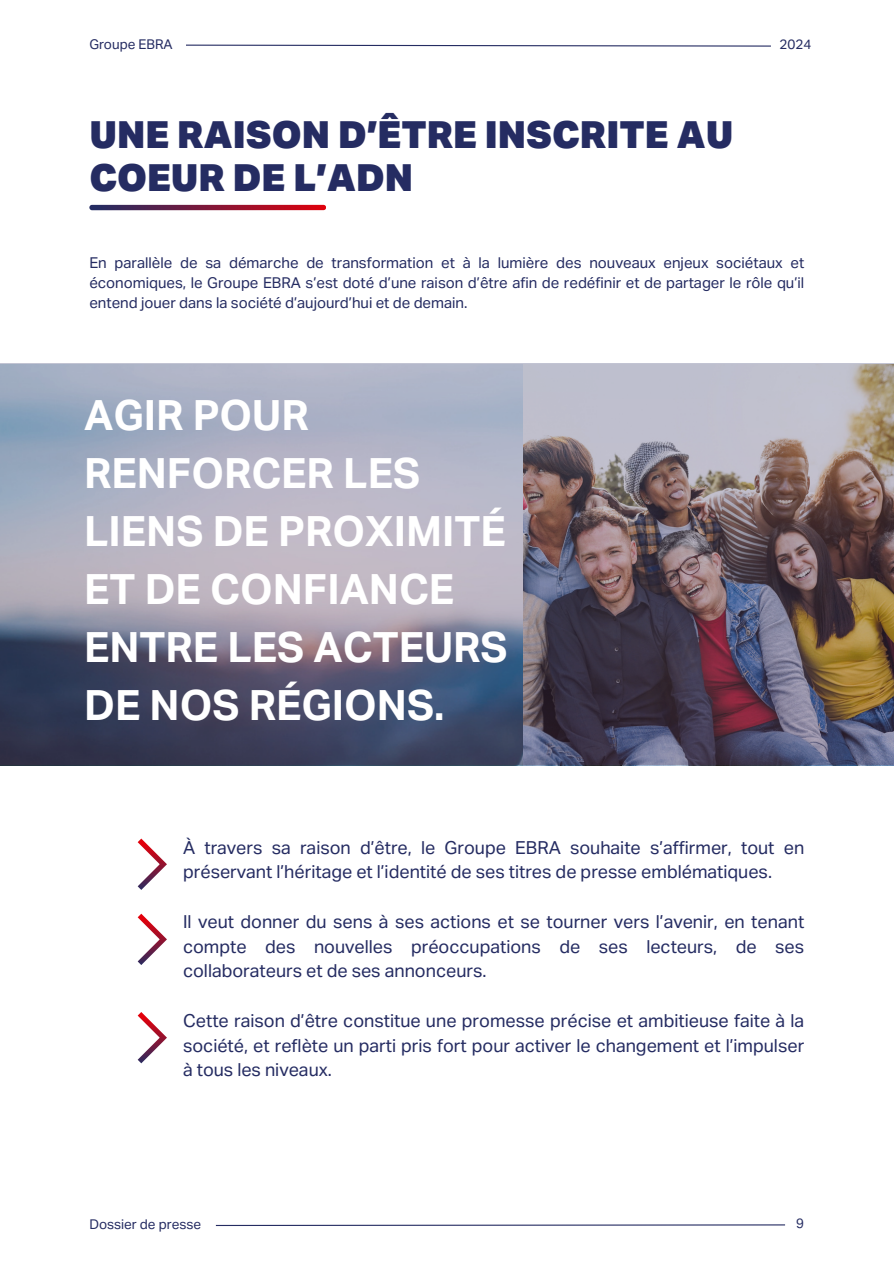
<style>
.page{position:relative;width:894px;height:1264px;background:#fff}
.page>*{position:absolute;margin:0;border:0;box-sizing:border-box;transform-origin:0 0}
.t1{font:700 41.85px/58.1px "Aktiv Grotesk";color:#fff}
.t2{font:900 37.5px/42.8px "Aktiv Grotesk";color:#252c62}
.t3{font:18px/24.8px "Aktiv Grotesk";color:#252c62;text-align:justify}
.t4{font:15px/20.2px "Aktiv Grotesk";color:#252c62;text-align:justify}
.t5{font:13.5px "Aktiv Grotesk";color:#252c62}
</style>
<div class="page">
<svg style="left:89px;top:205px;width:237px;height:5px"></svg>
<svg style="left:138px;top:838px;width:29px;height:52px"></svg>
<svg style="left:138px;top:913px;width:29px;height:52px"></svg>
<svg style="left:138px;top:1012px;width:29px;height:51px"></svg>
<img style="left:0;top:364px;width:893px;height:400px">
<svg style="left:215px;top:1224px;width:571px;height:2px"></svg>
<svg style="left:186px;top:44px;width:585px;height:3px"></svg>
<p class="t5" style="left:89px;top:38px;width:85px">Groupe EBRA</p>
<p class="t5" style="left:779px;top:39px;width:33px">2024</p>
<h2 class="t2" style="left:89px;top:117px;width:645px">UNE RAISON D’ÊTRE INSCRITE AU<br>COEUR DE L’ADN</h2>
<p class="t4" style="left:89px;top:253px;width:716px">En parallèle de sa démarche de transformation et à la lumière des nouveaux enjeux sociétaux et économiques, le Groupe EBRA s’est doté d’une raison d’être afin de redéfinir et de partager le rôle qu’il entend jouer dans la société d’aujourd’hui et de demain.</p>
<h1 class="t1" style="left:84px;top:389px;width:424px">AGIR POUR<br>RENFORCER LES<br>LIENS DE PROXIMITÉ<br>ET DE CONFIANCE<br>ENTRE LES ACTEURS<br>DE NOS RÉGIONS.</h1>
<p class="t3" style="left:183px;top:836px;width:622px">À travers sa raison d’être, le Groupe EBRA souhaite s’affirmer, tout en préservant l’héritage et l’identité de ses titres de presse emblématiques.</p>
<p class="t3" style="left:183px;top:910px;width:622px">Il veut donner du sens à ses actions et se tourner vers l’avenir, en tenant compte des nouvelles préoccupations de ses lecteurs, de ses collaborateurs et de ses annonceurs.</p>
<p class="t3" style="left:183px;top:1009px;width:622px">Cette raison d’être constitue une promesse précise et ambitieuse faite à la société, et reflète un parti pris fort pour activer le changement et l’impulser à tous les niveaux.</p>
<p class="t5" style="left:89px;top:1218px;width:113px">Dossier de presse</p>
<p class="t5" style="left:796px;top:1217px;width:9px">9</p>
</div>
